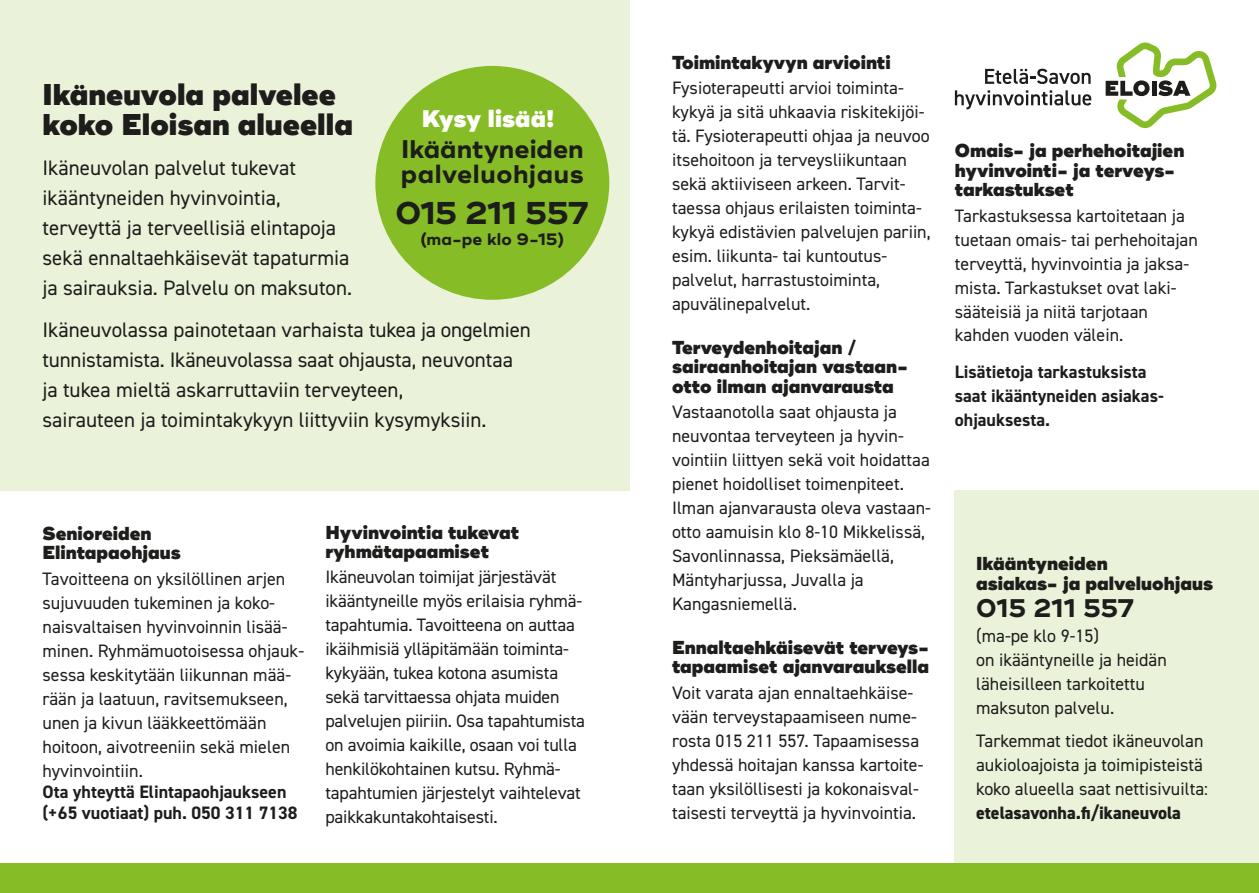
<style>
.page{position:relative;width:1259px;height:893px;background:#fff}
.page>*{position:absolute;margin:0;border:0;box-sizing:border-box;transform-origin:0 0}
.t1{font:700 31.5px "Ridley Grotesk";letter-spacing:-.025em;color:#1d1d1b}
.t2{font:900 30px/30px "Ridley Grotesk";color:#1d1d1b}
.t3{font:700 25.5px/25.5px "Ridley Grotesk";color:#1d1d1b}
.t4{font:900 24px "Ridley Grotesk";color:#fff}
.t5{font:21px/30px "DIN2014";color:#1d1d1b}
.t6{font:900 18.75px/19.5px "Ridley Grotesk";color:#1d1d1b}
.t7{font:18px/24px "DIN2014";color:#1d1d1b}
.t8{font:700 18px/24px "DIN2014";color:#1d1d1b}
.t9{font:800 18px "DIN2014";color:#1d1d1b}
.t10{font:700 16.5px "Ridley Grotesk";letter-spacing:.005em;color:#1d1d1b}
</style>
<div class="page">
<svg style="left:1105px;top:42px;width:112px;height:86px"></svg>
<svg style="left:985px;top:69px;width:105px;height:15px"></svg>
<svg style="left:955px;top:90px;width:136px;height:19px"></svg>
<div style="left:0;top:0;width:629px;height:491px;background:#eaf2da"></div>
<div style="left:955px;top:491px;width:304px;height:373px;background:#eaf2da"></div>
<div style="left:375px;top:66px;width:234px;height:234px;background:#86bc25;border-radius:50%"></div>
<div style="left:0;top:864px;width:1259px;height:29px;background:#86bc25"></div>
<h2 class="t2" style="left:43px;top:80px;width:312px">Ikäneuvola palvelee koko Eloisan alueella</h2>
<p class="t5" style="left:43px;top:152px;width:311px">Ikäneuvolan palvelut tukevat ikääntyneiden hyvinvointia, terveyttä ja terveellisiä elintapoja sekä ennaltaehkäisevät tapaturmia ja sairauksia. Palvelu on maksuton.</p>
<p class="t5" style="left:43px;top:315px;width:490px">Ikäneuvolassa painotetaan varhaista tukea ja ongelmien tunnistamista. Ikäneuvolassa saat ohjausta, neuvontaa ja tukea mieltä askarruttaviin terveyteen,<br>sairauteen ja toimintakykyyn liittyviin kysymyksiin.</p>
<h3 class="t4" style="left:422px;top:103px;width:134px">Kysy lisää!</h3>
<h3 class="t3" style="left:401px;top:137px;width:184px">Ikääntyneiden palveluohjaus</h3>
<h1 class="t1" style="left:395px;top:195px;width:195px">015 211 557</h1>
<p class="t10" style="left:420px;top:230px;width:146px">(ma-pe klo 9-15)</p>
<p class="t6" style="left:43px;top:524px;width:140px">Senioreiden<br>Elintapaohjaus</p>
<p class="t7" style="left:43px;top:566px;width:263px">Tavoitteena on yksilöllinen arjen sujuvuuden tukeminen ja koko&shy;naisvaltaisen hyvinvoinnin lisää&shy;minen. Ryhmämuotoisessa ohjauk&shy;sessa keskitytään liikunnan mää&shy;rään ja laatuun, ravitsemukseen, unen ja kivun lääkkeettömään hoitoon, aivotreeniin sekä mielen hyvinvointiin.</p>
<p class="t8" style="left:43px;top:781px;width:257px;line-height:21px">Ota yhteyttä Elintapaohjaukseen (+65 vuotiaat) puh. 050 311 7138</p>
<p class="t6" style="left:325px;top:523px;width:195px">Hyvinvointia tukevat ryhmätapaamiset</p>
<p class="t7" style="left:325px;top:565px;width:261px">Ikäneuvolan toimijat järjestävät ikääntyneille myös erilaisia ryhmä&shy;tapahtumia. Tavoitteena on auttaa ikäihmisiä ylläpitämään toiminta&shy;kykyään, tukea kotona asumista sekä tarvittaessa ohjata muiden palvelujen piiriin. Osa tapahtumista on avoimia kaikille, osaan voi tulla henkilökohtainen kutsu. Ryhmä&shy;tapahtumien järjestelyt vaihtelevat paikkakuntakohtaisesti.</p>
<p class="t6" style="left:672px;top:53px;width:220px">Toimintakyvyn arviointi</p>
<p class="t7" style="left:672px;top:75px;width:260px">Fysioterapeutti arvioi toiminta&shy;kykyä ja sitä uhkaavia riskitekijöi&shy;tä. Fysioterapeutti ohjaa ja neuvoo itsehoitoon ja terveysliikuntaan sekä aktiiviseen arkeen. Tarvit&shy;taessa ohjaus erilaisten toiminta&shy;kykyä edistävien palvelujen pariin, esim. liikunta- tai kuntoutus&shy;palvelut, harrastustoiminta, apuvälinepalvelut.</p>
<p class="t6" style="left:672px;top:338px;width:238px">Terveydenhoitajan / sairaanhoitajan vastaan&shy;otto ilman ajanvarausta</p>
<p class="t7" style="left:672px;top:399px;width:260px">Vastaanotolla saat ohjausta ja neuvontaa terveyteen ja hyvin&shy;vointiin liittyen sekä voit hoidattaa pienet hoidolliset toimenpiteet.<br>Ilman ajanvarausta oleva vastaan&shy;otto aamuisin klo 8-10 Mikkelissä,<br>Savonlinnassa, Pieksämäellä,<br>Mäntyharjussa, Juvalla ja<br>Kangasniemellä.</p>
<p class="t6" style="left:672px;top:638px;width:259px">Ennaltaehkäisevät terveys&shy;tapaamiset ajanvarauksella</p>
<p class="t7" style="left:672px;top:680px;width:253px">Voit varata ajan ennaltaehkäise&shy;vään terveystapaamiseen nume&shy;rosta 015 211 557. Tapaamisessa yhdessä hoitajan kanssa kartoite&shy;taan yksilöllisesti ja kokonaisval&shy;taisesti terveyttä ja hyvinvointia.</p>
<p class="t6" style="left:955px;top:141px;width:231px">Omais- ja perhehoitajien hyvinvointi- ja terveys&shy;tarkastukset</p>
<p class="t7" style="left:955px;top:203px;width:244px">Tarkastuksessa kartoitetaan ja tuetaan omais- tai perhehoitajan terveyttä, hyvinvointia ja jaksa&shy;mista. Tarkastukset ovat laki&shy;sääteisiä ja niitä tarjotaan kahden vuoden välein.</p>
<p class="t8" style="left:955px;top:360px;width:210px">Lisätietoja tarkastuksista saat ikääntyneiden asiakas&shy;ohjauksesta.</p>
<p class="t6" style="left:976px;top:554px;width:239px">Ikääntyneiden<br>asiakas- ja palveluohjaus</p>
<h3 class="t3" style="left:976px;top:596px;width:160px">015 211 557</h3>
<p class="t7" style="left:976px;top:623px;width:192px">(ma-pe klo 9-15)<br>on ikääntyneille ja heidän läheisilleen tarkoitettu maksuton palvelu.</p>
<p class="t7" style="left:976px;top:728px;width:233px">Tarkemmat tiedot ikäneuvolan aukioloajoista ja toimipisteistä koko alueella saat nettisivuilta:</p>
<p class="t9" style="left:976px;top:800px;width:206px">etelasavonha.fi/ikaneuvola</p>
</div>
